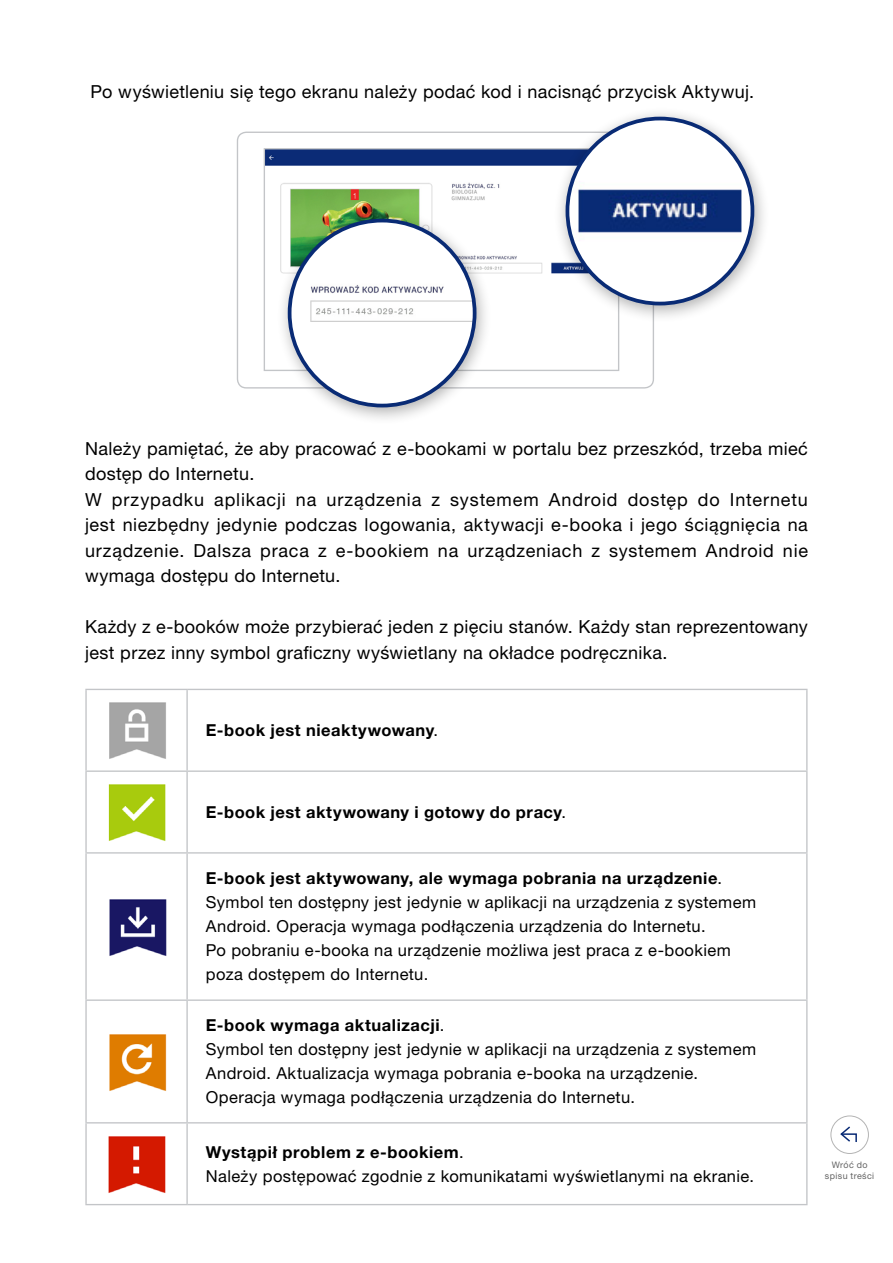
<style>
.page{position:relative;width:893px;height:1263px;background:#fff}
.page>*{position:absolute;margin:0;border:0;box-sizing:border-box;transform-origin:0 0}
.t1{font:18px/25.5px "Helvetica Neue LT Pro";letter-spacing:.025em;color:#000}
.t2{font:16.5px/24px "Helvetica Neue LT Pro";letter-spacing:.02em;color:#000}
.t3{font:700 16.5px "Helvetica Neue LT Pro";letter-spacing:.03em;color:#000}
.t4{font:9px/10.5px "Helvetica Neue LT Pro";letter-spacing:.045em;color:#646464;text-align:center}
.s1{font-weight:400}
.s2{font-weight:700}
</style>
<div class="page">
<div style="left:830px;top:1115px;width:39px;height:39px;border:1px solid #b4b4b4;border-radius:50%"></div>
<svg style="left:840px;top:1126px;width:17px;height:16px"></svg>
<hr style="left:85px;top:689px;width:102px;height:1px;background:#c3c5c8">
<hr style="left:85px;top:690px;width:2px;height:80px;background:#c3c5c8">
<hr style="left:187px;top:689px;width:620px;height:1px;background:#c3c5c8">
<hr style="left:186px;top:690px;width:2px;height:80px;background:#c3c5c8">
<hr style="left:806px;top:690px;width:1px;height:80px;background:#c3c5c8">
<hr style="left:85px;top:770px;width:102px;height:2px;background:#c3c5c8">
<hr style="left:85px;top:772px;width:2px;height:80px;background:#c3c5c8">
<hr style="left:187px;top:770px;width:620px;height:2px;background:#c3c5c8">
<hr style="left:186px;top:772px;width:2px;height:80px;background:#c3c5c8">
<hr style="left:806px;top:772px;width:1px;height:80px;background:#c3c5c8">
<hr style="left:85px;top:852px;width:102px;height:1px;background:#c3c5c8">
<hr style="left:85px;top:853px;width:2px;height:146px;background:#c3c5c8">
<hr style="left:187px;top:852px;width:620px;height:1px;background:#c3c5c8">
<hr style="left:186px;top:853px;width:2px;height:146px;background:#c3c5c8">
<hr style="left:806px;top:853px;width:1px;height:146px;background:#c3c5c8">
<hr style="left:85px;top:999px;width:102px;height:2px;background:#c3c5c8">
<hr style="left:85px;top:1001px;width:2px;height:121px;background:#c3c5c8">
<hr style="left:187px;top:999px;width:620px;height:2px;background:#c3c5c8">
<hr style="left:186px;top:1001px;width:2px;height:121px;background:#c3c5c8">
<hr style="left:806px;top:1001px;width:1px;height:121px;background:#c3c5c8">
<hr style="left:85px;top:1122px;width:102px;height:1px;background:#c3c5c8">
<hr style="left:85px;top:1123px;width:2px;height:81px;background:#c3c5c8">
<hr style="left:187px;top:1122px;width:620px;height:1px;background:#c3c5c8">
<hr style="left:186px;top:1123px;width:2px;height:81px;background:#c3c5c8">
<hr style="left:806px;top:1123px;width:1px;height:81px;background:#c3c5c8">
<hr style="left:85px;top:1204px;width:102px;height:1px;background:#c3c5c8">
<hr style="left:187px;top:1204px;width:620px;height:1px;background:#c3c5c8">
<img style="left:109px;top:702px;width:57px;height:57px">
<img style="left:108px;top:784px;width:58px;height:57px">
<img style="left:109px;top:899px;width:58px;height:57px">
<img style="left:109px;top:1034px;width:58px;height:57px">
<img style="left:108px;top:1136px;width:58px;height:57px">
<svg style="left:236px;top:131px;width:418px;height:258px"></svg>
<div style="left:276px;top:208px;width:216px;height:217px;background:#000;opacity:.31"></div>
<img style="left:290px;top:221px;width:185px;height:185px;border-radius:92px">
<div style="left:288px;top:219px;width:188px;height:188px;border:4px solid #092b75;border-radius:50%"></div>
<div style="left:554px;top:106px;width:216px;height:217px;background:#000;opacity:.31"></div>
<img style="left:567px;top:119px;width:185px;height:185px;border-radius:92px">
<div style="left:566px;top:117px;width:188px;height:188px;border:4px solid #092b75;border-radius:50%"></div>
<p class="t1" style="left:90px;top:78px;width:665px">Po wyświetleniu się tego ekranu należy podać kod i nacisnąć przycisk Aktywuj.</p>
<p class="t1" style="left:85px;top:435px;width:724px">Należy pamiętać, że aby pracować z e-bookami w portalu bez przeszkód, trzeba mieć dostęp do Internetu.<br>W przypadku aplikacji na urządzenia z systemem Android dostęp do Internetu jest niezbędny jedynie podczas logowania, aktywacji e-booka i jego ściągnięcia na urządzenie. Dalsza praca z e-bookiem na urządzeniach z systemem Android nie wymaga dostępu do Internetu.</p>
<p class="t1" style="left:85px;top:614px;width:724px">Każdy z e-booków może przybierać jeden z pięciu stanów. Każdy stan reprezentowany jest przez inny symbol graficzny wyświetlany na okładce podręcznika.</p>
<p class="t3" style="left:206px;top:720px;width:234px">E-book jest nieaktywowany<span class="s1">.</span></p>
<p class="t3" style="left:206px;top:802px;width:362px">E-book jest aktywowany i gotowy do pracy<span class="s1">.</span></p>
<p class="t2" style="left:206px;top:866px;width:552px"><span class="s2">E-book jest aktywowany, ale wymaga pobrania na urządzenie</span>.<br>Symbol ten dostępny jest jedynie w aplikacji na urządzenia z systemem Android. Operacja wymaga podłączenia urządzenia do Internetu.<br>Po pobraniu e-booka na urządzenie możliwa jest praca z e-bookiem poza dostępem do Internetu.</p>
<p class="t2" style="left:206px;top:1013px;width:552px"><span class="s2">E-book wymaga aktualizacji</span>.<br>Symbol ten dostępny jest jedynie w aplikacji na urządzenia z systemem Android. Aktualizacja wymaga pobrania e-booka na urządzenie.<br>Operacja wymaga podłączenia urządzenia do Internetu.</p>
<p class="t2" style="left:206px;top:1139px;width:550px"><span class="s2">Wystąpił problem z e-bookiem</span>.<br>Należy postępować zgodnie z komunikatami wyświetlanymi na ekranie.</p>
<p class="t4" style="left:825px;top:1160px;width:51px">Wróć do spisu treści</p>
</div>
